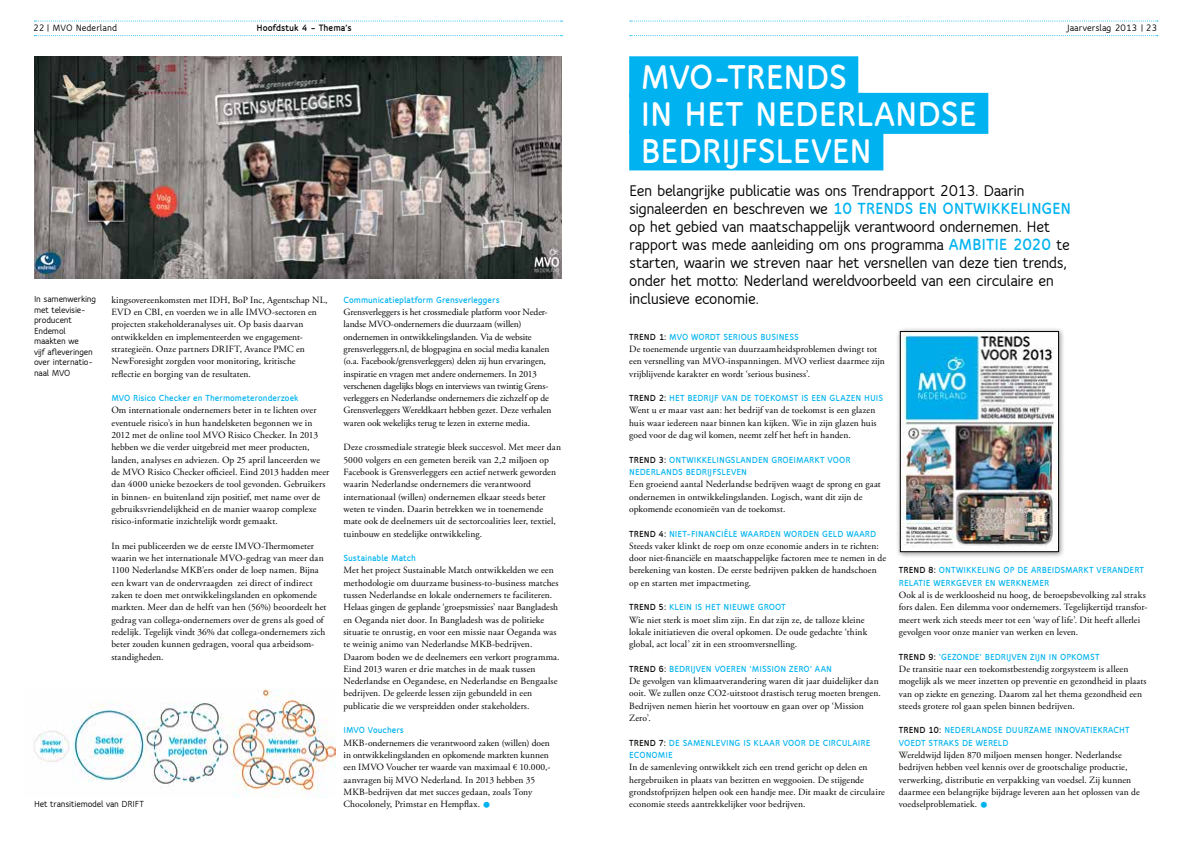
<style>
.page{position:relative;width:1191px;height:842px;background:#fff}
.page>*{position:absolute;margin:0;border:0;box-sizing:border-box;transform-origin:0 0}
.t1{font:800 37.3px/36.6px "Speak TF";letter-spacing:-.015em;color:#fff}
.t2{font:21.5px "Adobe Garamond Pro";color:#00b3f0}
.t3{font:700 16.7px/18px "Speak TF";letter-spacing:-.025em;color:#000}
.t4{font:700 10px "Speak TF";color:#000}
.t5{font:800 10px "Speak TF";letter-spacing:.005em;color:#000}
.t6{font:9.5px/12.3px "Adobe Garamond Pro";letter-spacing:.005em;color:#000}
.t7{font:800 9.5px/12.3px "Speak TF";letter-spacing:.005em;color:#00b3f0}
.t8{font:700 9.5px/10.5px "Speak TF";letter-spacing:-.015em;color:#000}
.s1{font-weight:800;font-size:17.4px;color:#00b3f0}
.s2{color:#000}
</style>
<div class="page">
<svg style="left:630px;top:21px;width:528px;height:1px"></svg>
<svg style="left:630px;top:35px;width:528px;height:1px"></svg>
<svg style="left:35px;top:21px;width:527px;height:1px"></svg>
<svg style="left:35px;top:35px;width:527px;height:1px"></svg>
<img style="left:34px;top:57px;width:527px;height:221px">
<img style="left:33px;top:688px;width:303px;height:110px">
<div style="left:629px;top:56px;width:229px;height:41px;background:#00b3f0"></div>
<div style="left:629px;top:93px;width:359px;height:41px;background:#00b3f0"></div>
<div style="left:629px;top:129px;width:254px;height:41px;background:#00b3f0"></div>
<div style="left:895px;top:327px;width:170px;height:231px;background:#000;opacity:.45"></div>
<img style="left:902px;top:333px;width:154px;height:217px">
<div style="left:900px;top:331px;width:158px;height:221px;border:1px solid #000"></div>
<p class="t4" style="left:33px;top:22px;width:85px">22 | MVO Nederland</p>
<p class="t4" style="left:1067px;top:22px;width:92px">Jaarverslag 2013 | 23</p>
<p class="t5" style="left:256px;top:22px;width:97px">HOOFDSTUK 4 – THEMA’S</p>
<p class="t8" style="left:34px;top:294px;width:64px">In samenwerking met televisie&shy;producent<br>Endemol maakten we<br>vijf afleveringen over internatio&shy;naal MVO</p>
<p class="t6" style="left:111px;top:294px;width:218px">kingsovereenkomsten met IDH, BoP Inc, Agentschap NL, EVD en CBI, en voerden we in alle IMVO-sectoren en projecten stakeholderanalyses uit. Op basis daarvan ontwikkelden en implementeerden we engagement&shy;strategieën. Onze partners DRIFT, Avance PMC en NewForesight zorgden voor monitoring, kritische<br>reflectie en borging van de resultaten.</p>
<p class="t7" style="left:111px;top:392px;width:188px">MVO RISICO CHECKER EN THERMOMETERONDERZOEK</p>
<p class="t6" style="left:111px;top:405px;width:219px">Om internationale ondernemers beter in te lichten over eventuele risico’s in hun handelsketen begonnen we in 2012 met de online tool MVO Risico Checker. In 2013 hebben we die verder uitgebreid met meer producten, landen, analyses en adviezen. Op 25 april lanceerden we de MVO Risico Checker officieel. Eind 2013 hadden meer dan 4000 unieke bezoekers de tool gevonden. Gebruikers in binnen- en buitenland zijn positief, met name over de gebruiksvriendelijkheid en de manier waarop complexe risico-informatie inzichtelijk wordt gemaakt.</p>
<p class="t6" style="left:111px;top:540px;width:216px">In mei publiceerden we de eerste IMVO-Thermometer waarin we het internationale MVO-gedrag van meer dan 1100 Nederlandse MKB’ers onder de loep namen. Bijna een kwart van de ondervraagden zei direct of indirect zaken te doen met ontwikkelingslanden en opkomende markten. Meer dan de helft van hen (56%) beoordeelt het gedrag van collega-ondernemers over de grens als goed of redelijk. Tegelijk vindt 36% dat collega-ondernemers zich beter zouden kunnen gedragen, vooral qua arbeidsom&shy;standigheden.</p>
<p class="t8" style="left:34px;top:798px;width:111px">Het transitiemodel van DRIFT</p>
<p class="t7" style="left:343px;top:293px;width:158px">COMMUNICATIEPLATFORM GRENSVERLEGGERS</p>
<p class="t6" style="left:343px;top:306px;width:209px">Grensverleggers is het crossmediale platform voor Neder&shy;landse MVO-ondernemers die duurzaam (willen) ondernemen in ontwikkelingslanden. Via de website grensverleggers.nl, de blogpagina en social media kanalen (o.a. Facebook/grensverleggers) delen zij hun ervaringen, inspiratie en vragen met andere ondernemers. In 2013 verschenen dagelijks blogs en interviews van twintig Grens&shy;verleggers en Nederlandse ondernemers die zichzelf op de Grensverleggers Wereldkaart hebben gezet. Deze verhalen waren ook wekelijks terug te lezen in externe media.</p>
<p class="t6" style="left:343px;top:441px;width:219px">Deze crossmediale strategie bleek succesvol. Met meer dan 5000 volgers en een gemeten bereik van 2,2 miljoen op Facebook is Grensverleggers een actief netwerk geworden waarin Nederlandse ondernemers die verantwoord internationaal (willen) ondernemen elkaar steeds beter weten te vinden. Daarin betrekken we in toenemende mate ook de deelnemers uit de sectorcoalities leer, textiel, tuinbouw en stedelijke ontwikkeling.</p>
<p class="t7" style="left:343px;top:552px;width:74px">SUSTAINABLE MATCH</p>
<p class="t6" style="left:343px;top:565px;width:218px">Met het project Sustainable Match ontwikkelden we een methodologie om duurzame business-to-business matches tussen Nederlandse en lokale ondernemers te faciliteren.<br>Helaas gingen de geplande ‘groepsmissies’ naar Bangladesh en Oeganda niet door. In Bangladesh was de politieke situatie te onrustig, en voor een missie naar Oeganda was te weinig animo van Nederlandse MKB-bedrijven.<br>Daarom boden we de deelnemers een verkort programma.<br>Eind 2013 waren er drie matches in de maak tussen Nederlandse en Oegandese, en Nederlandse en Bengaalse bedrijven. De geleerde lessen zijn gebundeld in een publicatie die we verspreidden onder stakeholders.</p>
<p class="t7" style="left:343px;top:724px;width:62px">I MVO VOUCHERS</p>
<p class="t6" style="left:343px;top:737px;width:208px">MKB-ondernemers die verantwoord zaken (willen) doen in ontwikkelingslanden en opkomende markten kunnen een IMVO Voucher ter waarde van maximaal € 10.000,- aanvragen bij MVO Nederland. In 2013 hebben 35<br>MKB-bedrijven dat met succes gedaan, zoals Tony Chocolonely, Primstar en Hempflax.</p>
<h2 class="t2" style="left:482px;top:792px;width:10px">•</h2>
<h1 class="t1" style="left:640px;top:59px;width:338px">MVO-TREN DS<br>IN H ET NEDERLAN DSE<br>BEDRIJFSLEVEN</h1>
<p class="t3" style="left:629px;top:182px;width:442px">Een belangrijke publicatie was ons Trendrapport 2013. Daarin signaleerden en beschreven we <span class="s1">10 TREN DS EN ONTWIKKELIN GEN </span>op het gebied van maatschappelijk verantwoord ondernemen. Het rapport was mede aanleiding om ons programma <span class="s1">AM BITIE 2020</span> te starten, waarin we streven naar het versnellen van deze tien trends, onder het motto: Nederland wereldvoorbeeld van een circulaire en inclusieve economie.</p>
<p class="t7" style="left:629px;top:330px;width:171px"><span class="s2">TREND 1:</span> MVO WORDT SERIOUS BUSIN ESS</p>
<p class="t6" style="left:629px;top:343px;width:257px">De toenemende urgentie van duurzaamheidsproblemen dwingt tot een versnelling van MVO-inspanningen. MVO verliest daarmee zijn vrijblijvende karakter en wordt ‘serious business’.</p>
<p class="t7" style="left:629px;top:392px;width:255px"><span class="s2">TREND 2:</span> HET BEDRIJF VAN DE TOEKOMST IS EEN GLAZEN H UIS</p>
<p class="t6" style="left:629px;top:405px;width:249px">Went u er maar vast aan: het bedrijf van de toekomst is een glazen huis waar iedereen naar binnen kan kijken. Wie in zijn glazen huis goed voor de dag wil komen, neemt zelf het heft in handen.</p>
<p class="t7" style="left:629px;top:453px;width:206px"><span class="s2">TREND 3:</span> ONTWIKKELINGSLAN DEN GROEIMARKT VOO</p>
<p class="t7" style="left:845px;top:453px;width:7px">R</p>
<p class="t7" style="left:629px;top:466px;width:118px">NEDERLAN DS BEDRIJFSLEVEN</p>
<p class="t6" style="left:629px;top:478px;width:253px">Een groeiend aantal Nederlandse bedrijven waagt de sprong en gaat ondernemen in ontwikkelingslanden. Logisch, want dit zijn de opkomende economieën van de toekomst.</p>
<p class="t7" style="left:629px;top:527px;width:248px"><span class="s2">TREND 4:</span> NIET- FINANCIËLE WAARDEN WORDEN GELD WAARD</p>
<p class="t6" style="left:629px;top:540px;width:258px">Steeds vaker klinkt de roep om onze economie anders in te richten: door niet-financiële en maatschappelijke factoren mee te nemen in de berekening van kosten. De eerste bedrijven pakken de handschoen op en starten met impactmeting.</p>
<p class="t7" style="left:629px;top:601px;width:158px"><span class="s2">TREND 5:</span> KLEIN IS H ET N IEUWE GROOT</p>
<p class="t6" style="left:629px;top:614px;width:240px">Wie niet sterk is moet slim zijn. En dat zijn ze, de talloze kleine lokale initiatieven die overal opkomen. De oude gedachte ‘think global, act local’ zit in een stroomversnelling.</p>
<p class="t7" style="left:629px;top:662px;width:203px"><span class="s2">TREND 6:</span> BEDRIJVEN VOEREN ‘MISSION ZERO’ AAN</p>
<p class="t6" style="left:629px;top:675px;width:253px">De gevolgen van klimaatverandering waren dit jaar duidelijker dan ooit. We zullen onze CO2-uitstoot drastisch terug moeten brengen.<br>Bedrijven nemen hierin het voortouw en gaan over op ‘Mission Zero’.</p>
<p class="t7" style="left:629px;top:736px;width:161px"><span class="s2">TREND 7:</span> DE SAMEN LEVING IS KLAAR VOO</p>
<p class="t7" style="left:801px;top:736px;width:71px">R DE CIRCULAIRE</p>
<p class="t7" style="left:629px;top:749px;width:12px">ECONOM</p>
<p class="t7" style="left:665px;top:749px;width:9px">IE</p>
<p class="t6" style="left:629px;top:761px;width:257px">In de samenleving ontwikkelt zich een trend gericht op delen en hergebruiken in plaats van bezitten en weggooien. De stijgende grondstofprijzen helpen ook een handje mee. Dit maakt de circulaire economie steeds aantrekkelijker voor bedrijven.</p>
<p class="t7" style="left:899px;top:564px;width:247px"><span class="s2">TREND 8:</span> ONTWIKKELING OP DE ARBEIDSMARKT VERAN DERT<br>RELATIE WERKGEVER EN WERKN EMER</p>
<p class="t6" style="left:899px;top:589px;width:250px">Ook al is de werkloosheid nu hoog, de beroepsbevolking zal straks fors dalen. Een dilemma voor ondernemers. Tegelijkertijd transfor&shy;meert werk zich steeds meer tot een ‘way of life’. Dit heeft allerlei gevolgen voor onze manier van werken en leven.</p>
<p class="t7" style="left:899px;top:650px;width:202px"><span class="s2">TREND 9:</span> ‘GEZON DE’ BEDRIJVEN ZIJN IN OPKOMST</p>
<p class="t6" style="left:899px;top:663px;width:249px">De transitie naar een toekomstbestendig zorgsysteem is alleen mogelijk als we meer inzetten op preventie en gezondheid in plaats van op ziekte en genezing. Daarom zal het thema gezondheid een steeds grotere rol gaan spelen binnen bedrijven.</p>
<p class="t7" style="left:899px;top:724px;width:165px"><span class="s2">TREND 10:</span> NEDERLAN DSE DUURZAME INNOV</p>
<p class="t7" style="left:1080px;top:724px;width:51px">ATIEKRACHT</p>
<p class="t7" style="left:899px;top:736px;width:111px">VOEDT STRAKS DE WERELD</p>
<p class="t6" style="left:899px;top:749px;width:242px">Wereldwijd lijden 870 miljoen mensen honger. Nederlandse bedrijven hebben veel kennis over de grootschalige productie, verwerking, distributie en verpakking van voedsel. Zij kunnen daarmee een belangrijke bijdrage leveren aan het oplossen van de voedselproblematiek.</p>
<h2 class="t2" style="left:979px;top:792px;width:10px">•</h2>
</div>
